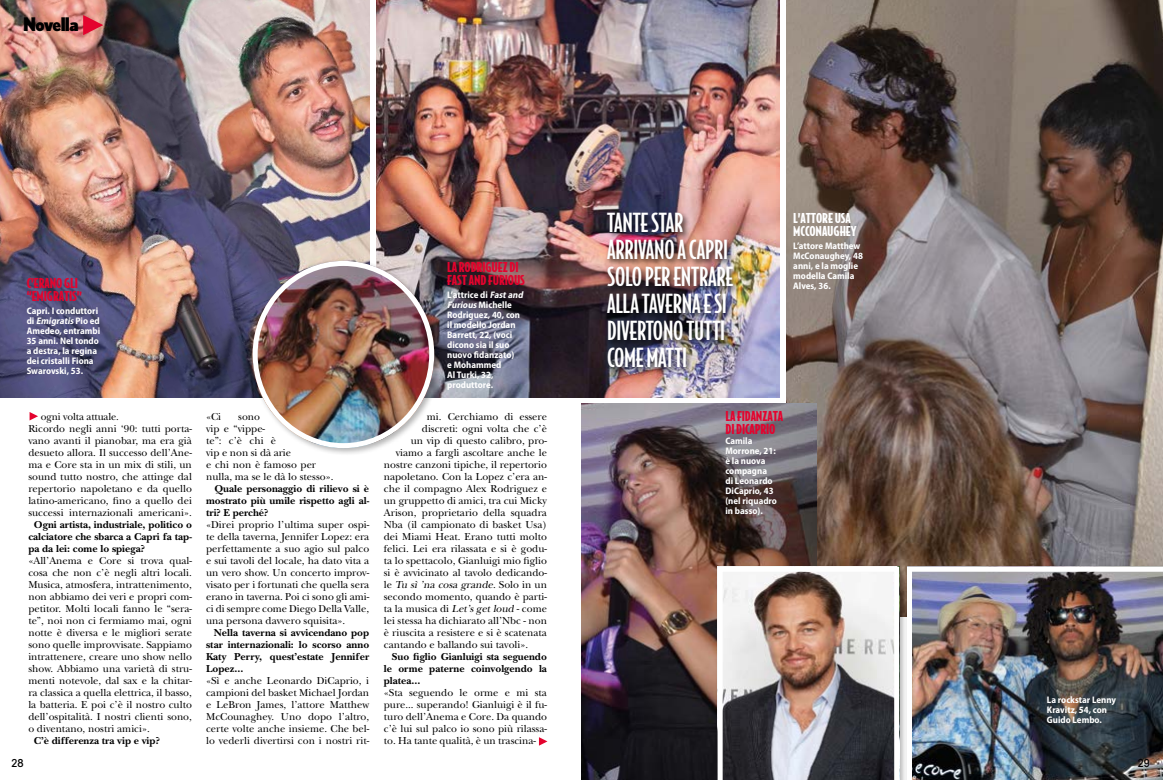
<style>
.page{position:relative;width:1163px;height:780px;background:#fff}
.page>*{position:absolute;margin:0;border:0;box-sizing:border-box;transform-origin:0 0}
.t1{font:500 25px/27px "Bodega Sans";letter-spacing:-.01em;color:#fff}
.t2{font:900 18.7px "Nobel";letter-spacing:-.05em;color:#000;scale:.86 1}
.t3{font:900 13px/13px "Bodega Sans";letter-spacing:-.01em;color:#e4032e}
.t4{font:900 13px/13px "Bodega Sans";letter-spacing:-.01em;color:#fff}
.t5{font:500 condensed 11px "Avant Garde";color:#000}
.t6{font:10.5px/12px "New Baskerville";color:#000;text-align:justify}
.t7{font:700 10.5px/12px "New Baskerville";color:#000;text-align:justify}
.t8{font:italic 10.5px "New Baskerville";color:#000}
.t9{font:700 semi-condensed 9.5px/10px "Myriad Pro";color:#fff}
.s1{font-style:italic}
.s2{font-style:normal}
</style>
<div class="page">
<img style="left:786px;top:0;width:376px;height:564px">
<img style="left:0;top:0;width:369px;height:397px">
<img style="left:377px;top:0;width:402px;height:397px">
<div style="left:250px;top:259px;width:192px;height:198px;background:#000;opacity:.3"></div>
<img style="left:252px;top:261px;width:182px;height:187px">
<div style="left:252px;top:261px;width:182px;height:187px;border:5px solid #fff;border-radius:50%"></div>
<img style="left:907px;top:566px;width:255px;height:214px">
<img style="left:581px;top:403px;width:235px;height:377px">
<div style="left:604px;top:210px;width:136px;height:166px;background:#000;opacity:.75"></div>
<div style="left:715px;top:564px;width:192px;height:216px;background:#000;opacity:.3"></div>
<img style="left:717px;top:566px;width:182px;height:214px">
<svg style="left:30px;top:412px;width:8px;height:8px"></svg>
<svg style="left:539px;top:737px;width:8px;height:8px"></svg>
<svg style="left:83px;top:15px;width:20px;height:20px"></svg>
<h2 class="t2" style="left:23px;top:13px;width:66px">Novella</h2>
<p class="t3" style="left:27px;top:276px;width:57px">C’ERANO GLI “EMIGRATIS”</p>
<p class="t9" style="left:27px;top:305px;width:75px">Capri. I conduttori d i <span class="s1">Emigratis</span>P i o e d<br>Amedeo, entrambi<br>35 anni. Nel tondo a destra, la regina dei cristalli Fiona<br>Swarovski, 53.</p>
<p class="t6" style="left:28px;top:410px;width:165px;text-align:left;text-indent:13px">ogni volta attuale.<br>Ricordo negli anni ‘90: tutti porta&shy;vano avanti il pianobar, ma era già desueto allora. Il successo dell’Ane&shy;ma e Core sta in un mix di stili, un sound tutto nostro, che attinge dal repertorio napoletano e da quello latino-americano, fino a quello dei successi internazionali americani».</p>
<p class="t7" style="left:28px;top:518px;width:165px;text-indent:6px">Ogni artista, industriale, politico o calciatore che sbarca a Capri fa tap&shy;pa da lei: come lo spiega?</p>
<p class="t6" style="left:28px;top:554px;width:165px">«All’Anema e Core si trova qual&shy;cosa che non c’è negli altri locali.<br>Musica, atmosfera, intrattenimento, non abbiamo dei veri e propri com&shy;petitor. Molti locali fanno le “sera&shy;te”, noi non ci fermiamo mai, ogni notte è diversa e le migliori serate sono quelle improvvisate. Sappiamo intrattenere, creare uno show nello show. Abbiamo una varietà di stru&shy;menti notevole, dal sax e la chitar&shy;ra classica a quella elettrica, il basso, la batteria. E poi c’è il nostro culto dell’ospitalità. I nostri clienti sono, o diventano, nostri amici».</p>
<p class="t7" style="left:34px;top:734px;width:127px">C’è differenza tra vip e vip?</p>
<p class="t6" style="left:206px;top:410px;width:17px">«Ci</p>
<p class="t6" style="left:206px;top:410px;width:129px;text-align:left;text-indent:32px">sono<br>vip e “vippe-<br>te”: c’è chi è<br>vip e non si dà arie<br>e chi non è famoso per nulla, ma se le dà lo stesso».</p>
<p class="t7" style="left:206px;top:482px;width:165px;text-indent:8px">Quale personaggio di rilievo si è mostrato più umile rispetto agli al&shy;tri? E perché?</p>
<p class="t6" style="left:206px;top:518px;width:165px">«Direi proprio l’ultima super ospi&shy;te della taverna, Jennifer Lopez: era perfettamente a suo agio sul palco e sui tavoli del locale, ha dato vita a un vero show. Un concerto improv&shy;visato per i fortunati che quella sera erano in taverna. Poi ci sono gli ami&shy;ci di sempre come Diego Della Valle, una persona davvero squisita».</p>
<p class="t7" style="left:206px;top:626px;width:165px;text-indent:8px">Nella taverna si avvicendano pop star internazionali: lo scorso anno Katy Perry, quest’estate Jennifer Lopez...</p>
<p class="t6" style="left:206px;top:674px;width:165px">«Sì e anche Leonardo DiCaprio, i campioni del basket Michael Jordan e LeBron James, l’attore Matthew McCounaghey. Uno dopo l’altro, certe volte anche insieme. Che bel&shy;lo vederli divertirsi con i nostri rit-</p>
<p class="t3" style="left:447px;top:259px;width:79px">LA RODRIGUEZ DI<br>FAST AND FURIOUS</p>
<p class="t9" style="left:447px;top:289px;width:79px">L’attrice di <span class="s1">Fastand<br>Furious</span>Michelle<br>Rodriguez, 40, con il modello Jordan<br>Barrett, 22, (voci dicono sia il suo nuovo fidanzato)<br>e Mohammed<br>Al Turki, 32, produttore.</p>
<p class="t6" style="left:427px;top:410px;width:121px">mi. Cerchiamo di essere</p>
<p class="t6" style="left:422px;top:422px;width:126px">discreti: ogni volta che c’è</p>
<p class="t6" style="left:411px;top:434px;width:138px">un vip di questo calibro, pro-</p>
<p class="t6" style="left:396px;top:446px;width:152px">viamo a fargli ascoltare anche le</p>
<p class="t6" style="left:384px;top:458px;width:165px">nostre canzoni tipiche, il repertorio</p>
<p class="t6" style="left:384px;top:470px;width:165px">napoletano. Con la Lopez c’era an-</p>
<p class="t6" style="left:384px;top:482px;width:165px">che il compagno Alex Rodriguez e</p>
<p class="t6" style="left:384px;top:494px;width:164px">un gruppetto di amici, tra cui Micky</p>
<p class="t6" style="left:384px;top:506px;width:164px">Arison, proprietario della squadra</p>
<p class="t6" style="left:384px;top:518px;width:165px">Nba (il campionato di basket Usa)</p>
<p class="t6" style="left:384px;top:530px;width:165px">dei Miami Heat. Erano tutti molto</p>
<p class="t6" style="left:384px;top:542px;width:165px">felici. Lei era rilassata e si è godu-</p>
<p class="t6" style="left:384px;top:554px;width:165px">ta lo spettacolo, Gianluigi mio figlio</p>
<p class="t6" style="left:384px;top:566px;width:165px">si è avvicinato al tavolo dedicando-</p>
<p class="t8" style="left:384px;top:578px;width:165px"><span class="s2">l e</span> Tu sì ’na cosa grande<span class="s2">. S o l o i n u n</span></p>
<p class="t6" style="left:384px;top:590px;width:165px">secondo momento, quando è parti-</p>
<p class="t6" style="left:384px;top:602px;width:165px">ta la musica di <span class="s1">Let’sgetloud</span> - come</p>
<p class="t6" style="left:384px;top:614px;width:165px">lei stessa ha dichiarato all’Nbc - non</p>
<p class="t6" style="left:384px;top:626px;width:164px">è riuscita a resistere e si è scatenata</p>
<p class="t6" style="left:384px;top:638px;width:146px">cantando e ballando sui tavoli».</p>
<p class="t7" style="left:384px;top:650px;width:164px;text-indent:8px">Suo figlio Gianluigi sta seguendo le orme paterne coinvolgendo la platea...</p>
<p class="t6" style="left:384px;top:686px;width:165px">«Sta seguendo le orme e mi sta pure... superando! Gianluigi è il fu&shy;turo dell’Anema e Core. Da quando c’è lui sul palco io sono più rilassa&shy;to. Ha tante qualità, è un trascina-</p>
<h1 class="t1" style="left:607px;top:209px;width:128px">TANTE STAR<br>ARRIVANO A CAPRI<br>SOLO PER ENTRARE<br>ALLA TAVERNA E SI<br>DIVERTONO TUTTI<br>COME MATTI</h1>
<p class="t4" style="left:793px;top:211px;width:65px">L’ATTORE USA<br>MCCONAUGHEY</p>
<p class="t9" style="left:793px;top:240px;width:71px">L’attore Matthew<br>McConaughey, 48 anni, e la moglie modella Camila<br>Alves, 36.</p>
<p class="t3" style="left:725px;top:408px;width:59px">LA FIDANZATA<br>DI DICAPRIO</p>
<p class="t9" style="left:725px;top:435px;width:53px">Camila<br>Morrone, 21: è la nuova compagna di Leonardo<br>DiCaprio, 43 (nel riquadro in basso).</p>
<p class="t9" style="left:1046px;top:694px;width:71px">La rockstar Lenny<br>Kravitz, 54, con<br>Guido Lembo.</p>
<p class="t5" style="left:11px;top:756px;width:14px">28</p>
<p class="t5" style="left:1137px;top:756px;width:14px">29</p>
</div>
